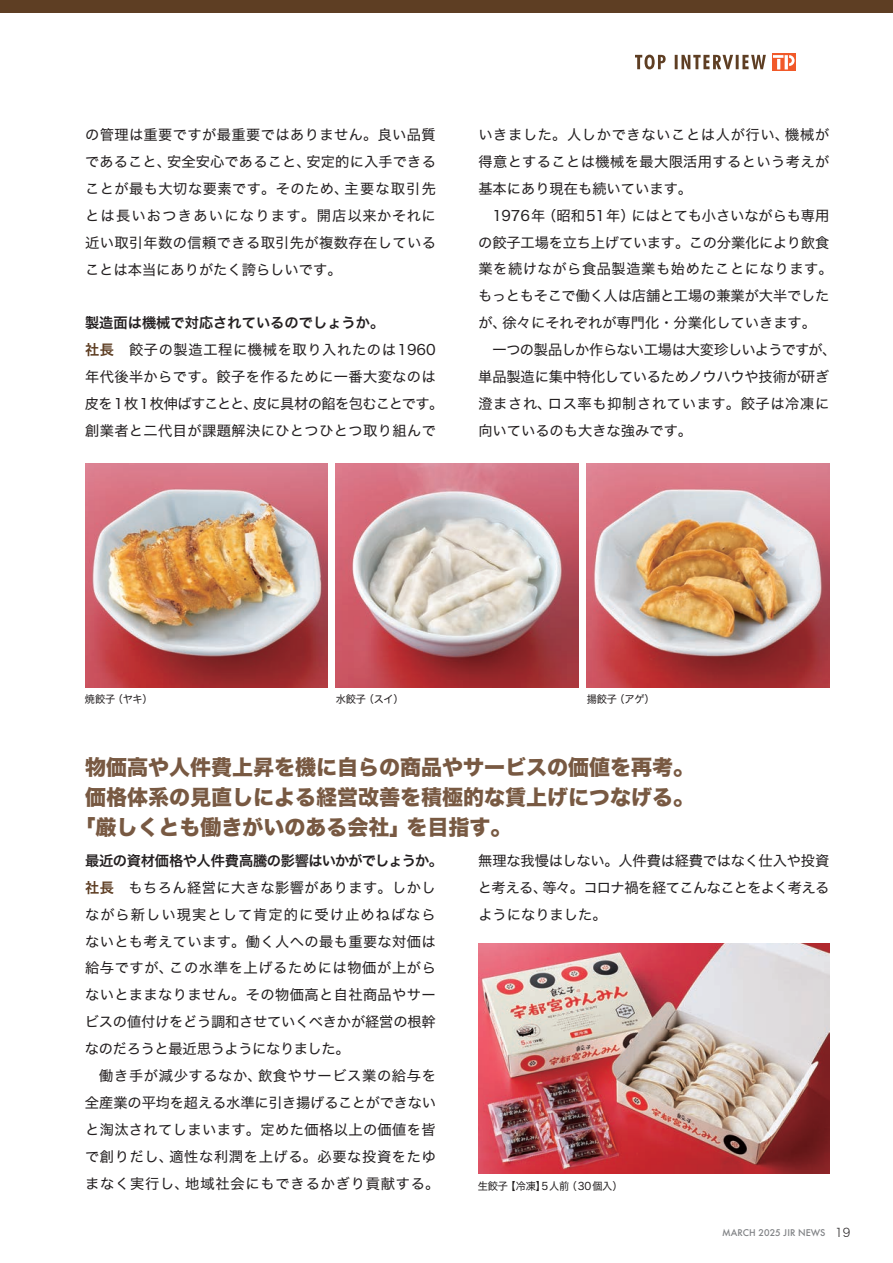
<style>
.page{position:relative;width:893px;height:1263px;background:#fff}
.page>*{position:absolute;margin:0;border:0;box-sizing:border-box;transform-origin:0 0}
.トップインタビュー見出し{font:21px "Hira Kaku Std W8";color:#785942}
.TOP社長{font:14.25px/26.8px "Hira Kaku Std W4";color:#231f20;text-align:justify}
.TOP社長-2{font:14.25px/26.8px "Hira Kaku Std W4";letter-spacing:.045em;color:#231f20}
.TOP社長-3{font:14.25px/26.8px "Hira Kaku Std W4";letter-spacing:.025em;color:#231f20}
.トップインタビュー見出し-2{font:14.25px "Hira Kaku Std W6";letter-spacing:-.035em;color:#231f20}
.TOP社長-4{font:14.25px "Hira Kaku Std W6";color:#231f20}
.TOP本文{font:10.5px "Hira Kaku Std W4";letter-spacing:-.015em;color:#231f20}
.t1{font:500 9px "Futura";color:#808285}
.s1{font-family:"Hira Kaku Std W6";color:#5e3e23}
.s2{font-family:"Hira Kaku Std W2";font-weight:400;font-size:12px;color:#231f20}
</style>
<div class="page">
<div style="left:0;top:0;width:893px;height:13px;background:#5e3e23"></div>
<svg style="left:772px;top:53px;width:24px;height:18px"></svg>
<svg style="left:635px;top:54px;width:161px;height:15px"></svg>
<img style="left:85px;top:464px;width:242px;height:223px">
<img style="left:336px;top:464px;width:242px;height:223px">
<img style="left:587px;top:464px;width:242px;height:223px">
<img style="left:478px;top:944px;width:351px;height:229px">
<p class="TOP社長" style="left:85px;top:121px;width:352px">の管理は重要ですが最重要ではありません。良い品質であること、安全安心であること、安定的に入手できることが最も大切な要素です。そのため、主要な取引先とは長いおつきあいになります。開店以来かそれに近い取引年数の信頼できる取引先が複数存在していることは本当にありがたく誇らしいです。</p>
<p class="TOP社長-4" style="left:85px;top:312px;width:301px">製造面は機械で対応されているのでしょうか。</p>
<p class="TOP社長-3" style="left:85px;top:336px;width:360px"><span class="s1">社長</span>　餃子の製造工程に機械を取り入れたのは1960年代後半からです。餃子を作るために一番大変なのは皮を1枚1枚伸ばすことと、皮に具材の餡を包むことです。創業者と二代目が課題解決にひとつひとつ取り組んで</p>
<p class="TOP社長" style="left:478px;top:121px;width:352px">いきました。人しかできないことは人が行い、機械が得意とすることは機械を最大限活用するという考えが基本にあり現在も続いています。</p>
<p class="TOP社長" style="left:478px;top:202px;width:356px;text-align:left;text-indent:14px">1976年（昭和51年）にはとても小さいながらも専用の餃子工場を立ち上げています。この分業化により飲食業を続けながら食品製造業も始めたことになります。もっともそこで働く人は店舗と工場の兼業が大半でしたが、徐々にそれぞれが専門化・分業化していきます。</p>
<p class="TOP社長" style="left:478px;top:336px;width:359px;text-align:left;text-indent:14px">一つの製品しか作らない工場は大変珍しいようですが、単品製造に集中特化しているためノウハウや技術が研ぎ澄まされ、ロス率も抑制されています。餃子は冷凍に向いているのも大きな強みです。</p>
<p class="TOP本文" style="left:85px;top:691px;width:69px">焼餃子（ヤキ）</p>
<p class="TOP本文" style="left:336px;top:691px;width:69px">水餃子（スイ）</p>
<p class="TOP本文" style="left:587px;top:691px;width:69px">揚餃子（アゲ）</p>
<p class="トップインタビュー見出し" style="left:85px;top:755px;width:610px">物価高や人件費上昇を機に自らの商品やサービスの価値を再考。</p>
<p class="トップインタビュー見出し" style="left:85px;top:785px;width:610px">価格体系の見直しによる経営改善を積極的な賃上げにつなげる。</p>
<p class="トップインタビュー見出し" style="left:75px;top:815px;width:438px">「厳しくとも働きがいのある会社」を目指す。</p>
<p class="トップインタビュー見出し-2" style="left:85px;top:849px;width:359px">最近の資材価格や人件費高騰の影響はいかがでしょうか。</p>
<p class="TOP社長" style="left:85px;top:874px;width:353px"><span class="s1">社長</span>　もちろん経営に大きな影響があります。しかしながら新しい現実として肯定的に受け止めねばならないとも考えています。働く人への最も重要な対価は給与ですが、この水準を上げるためには物価が上がらないとままなりません。その物価高と自社商品やサービスの値付けをどう調和させていくべきかが経営の根幹なのだろうと最近思うようになりました。</p>
<p class="TOP社長-2" style="left:85px;top:1062px;width:356px;text-indent:14px">働き手が減少するなか、飲食やサービス業の給与を全産業の平均を超える水準に引き揚げることができないと淘汰されてしまいます。定めた価格以上の価値を皆で創りだし、適性な利潤を上げる。必要な投資をたゆまなく実行し、地域社会にもできるかぎり貢献する。</p>
<p class="TOP社長" style="left:478px;top:847px;width:353px">無理な我慢はしない。人件費は経費ではなく仕入や投資と考える、等々。コロナ禍を経てこんなことをよく考えるようになりました。</p>
<p class="TOP本文" style="left:478px;top:1178px;width:146px">生餃子【冷凍】5人前（30個入）</p>
<p class="t1" style="left:722px;top:1227px;width:130px">MARCH 2025 JIR NEWS <span class="s2">19</span></p>
</div>
